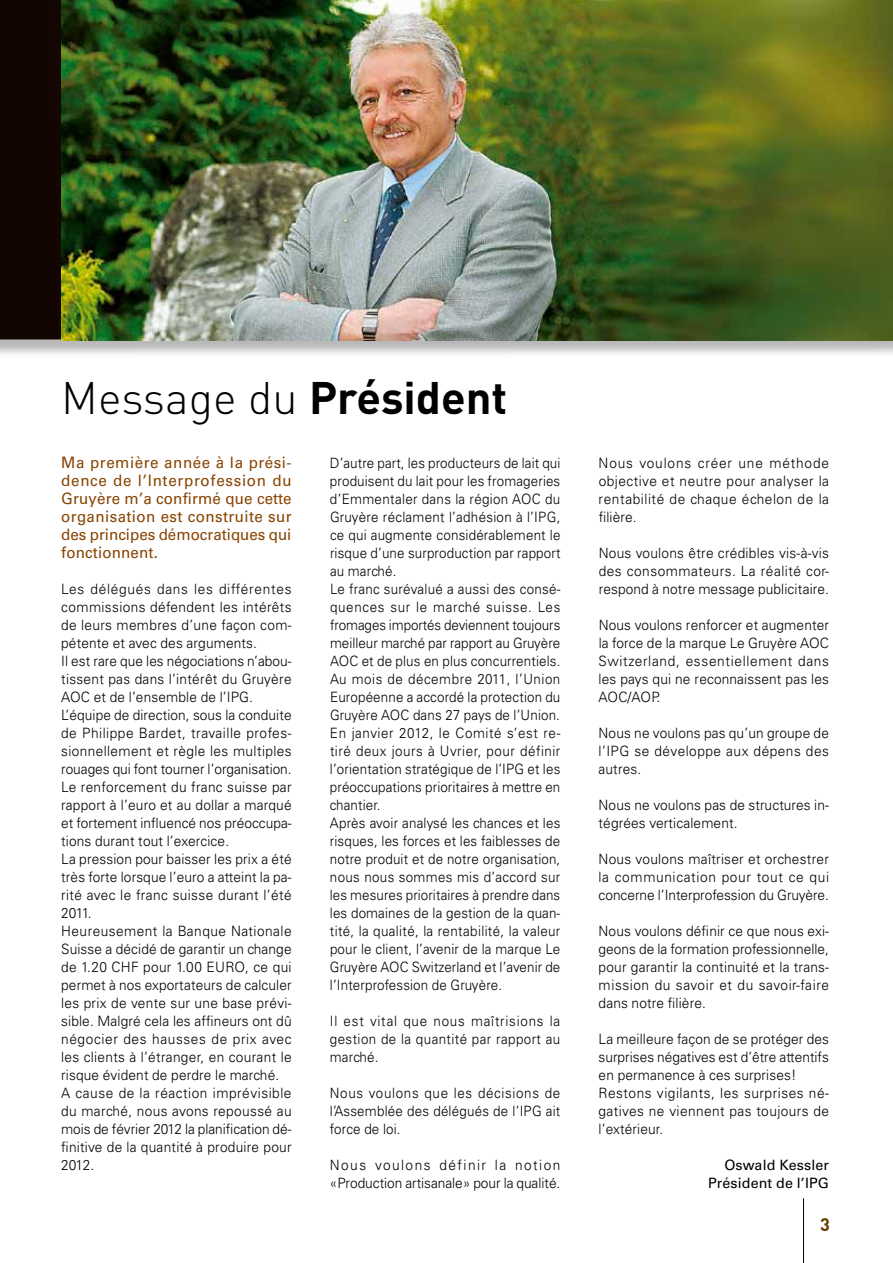
<style>
.page{position:relative;width:893px;height:1263px;background:#fff}
.page>*{position:absolute;margin:0;border:0;box-sizing:border-box;transform-origin:0 0}
.t1{font:300 45px "DIN";color:#000}
.t2{font:700 18px "DIN";color:#673c00}
.t3{font:15.75px/18px "Univers";color:#884300;text-align:justify;scale:.96 1}
.t4{font:300 14.25px/18px "Univers";letter-spacing:.01em;color:#000;text-align:justify;scale:.96 1}
.t5{font:300 14.25px/18px "Univers";letter-spacing:.01em;color:#000;text-align:justify;scale:.94 1}
.t6{font:14.25px/18px "Univers";letter-spacing:.01em;color:#000;text-align:right}
.s1{font-weight:700}
</style>
<div class="page">
<hr style="left:803px;top:1198px;width:1px;height:65px;background:#000">
<div style="left:0;top:0;width:893px;height:513px;background:#000;opacity:.28"></div>
<div style="left:0;top:0;width:893px;height:339px;background:#130602"></div>
<img style="left:61px;top:0;width:832px;height:340px">
<p class="t1" style="left:61px;top:370px;width:448px">Message du <span class="s1">Président</span></p>
<p class="t3" style="left:61px;top:454px;width:241px">Ma première année à la prési&shy;dence de l’Interprofession du Gruyère m’a confirmé que cette organisation est construite sur des principes démocratiques qui fonctionnent.</p>
<p class="t4" style="left:61px;top:580px;width:242px;text-align:left">Les délégués dans les différentes commissions défendent les intérêts de leurs membres d’une façon com&shy;pétente et avec des arguments.<br>Il est rare que les négociations n’abou&shy;tissent pas dans l’intérêt du Gruyère AOC et de l’ensemble de l’IPG.<br>L’équipe de direction, sous la conduite de Philippe Bardet, travaille profes&shy;sionnellement et règle les multiples rouages qui font tourner l’organisation.<br>Le renforcement du franc suisse par rapport à l’euro et au dollar a marqué et fortement influencé nos préoccupa&shy;tions durant tout l’exercice.<br>La pression pour baisser les prix a été très forte lorsque l’euro a atteint la pa&shy;rité avec le franc suisse durant l’été 2011.<br>Heureusement la Banque Nationale Suisse a décidé de garantir un change de 1.20 CHF pour 1.00 EURO, ce qui permet à nos exportateurs de calculer les prix de vente sur une base prévi&shy;sible. Malgré cela les affineurs ont dû négocier des hausses de prix avec les clients à l’étranger, en courant le risque évident de perdre le marché.<br>A cause de la réaction imprévisible du marché, nous avons repoussé au mois de février 2012 la planification dé&shy;finitive de la quantité à produire pour 2012.</p>
<p class="t5" style="left:330px;top:454px;width:247px;text-align:left">D’autre part, les producteurs de lait qui produisent du lait pour les fromageries d’Emmentaler dans la région AOC du Gruyère réclament l’adhésion à l’IPG, ce qui augmente considérablement le risque d’une surproduction par rapport au marché.<br>Le franc surévalué a aussi des consé&shy;quences sur le marché suisse. Les fromages importés deviennent toujours meilleur marché par rapport au Gruyère AOC et de plus en plus concurrentiels.<br>Au mois de décembre 2011, l’Union Européenne a accordé la protection du Gruyère AOC dans 27 pays de l’Union.<br>En janvier 2012, le Comité s’est re&shy;tiré deux jours à Uvrier, pour définir l’orientation stratégique de l’IPG et les préoccupations prioritaires à mettre en chantier.<br>Après avoir analysé les chances et les risques, les forces et les faiblesses de notre produit et de notre organisation, nous nous sommes mis d’accord sur les mesures prioritaires à prendre dans les domaines de la gestion de la quan&shy;tité, la qualité, la rentabilité, la valeur pour le client, l’avenir de la marque Le Gruyère AOC Switzerland et l’avenir de l’Interprofession de Gruyère.</p>
<p class="t5" style="left:330px;top:1012px;width:247px">Il est vital que nous maîtrisions la gestion de la quantité par rapport au marché.</p>
<p class="t5" style="left:330px;top:1084px;width:247px">Nous voulons que les décisions de l’Assemblée des délégués de l’IPG ait force de loi.</p>
<p class="t4" style="left:330px;top:1156px;width:242px">Nous voulons définir la notion «Production artisanale» pour la qualité.</p>
<p class="t4" style="left:599px;top:454px;width:242px">Nous voulons créer une méthode objective et neutre pour analyser la rentabilité de chaque échelon de la filière.</p>
<p class="t4" style="left:599px;top:544px;width:242px">Nous voulons être crédibles vis-à-vis des consommateurs. La réalité cor&shy;respond à notre message publicitaire.</p>
<p class="t4" style="left:599px;top:616px;width:242px">Nous voulons renforcer et augmenter la force de la marque Le Gruyère AOC Switzerland, essentiellement dans les pays qui ne reconnaissent pas les AOC/AOP.</p>
<p class="t4" style="left:599px;top:724px;width:241px">Nous ne voulons pas qu’un groupe de l’IPG se développe aux dépens des autres.</p>
<p class="t4" style="left:599px;top:796px;width:241px">Nous ne voulons pas de structures in&shy;tégrées verticalement.</p>
<p class="t4" style="left:599px;top:850px;width:242px">Nous voulons maîtriser et orchestrer la communication pour tout ce qui concerne l’Interprofession du Gruyère.</p>
<p class="t4" style="left:599px;top:922px;width:242px">Nous voulons définir ce que nous exi&shy;geons de la formation professionnelle, pour garantir la continuité et la trans&shy;mission du savoir et du savoir-faire dans notre filière.</p>
<p class="t4" style="left:599px;top:1030px;width:242px;text-align:left">La meilleure façon de se protéger des surprises négatives est d’être attentifs en permanence à ces surprises!<br>Restons vigilants, les surprises né&shy;gatives ne viennent pas toujours de l’extérieur.</p>
<p class="t6" style="left:708px;top:1156px;width:122px">Oswald Kessler<br>Président de l’IPG</p>
<p class="t2" style="left:820px;top:1212px;width:11px">3</p>
</div>
